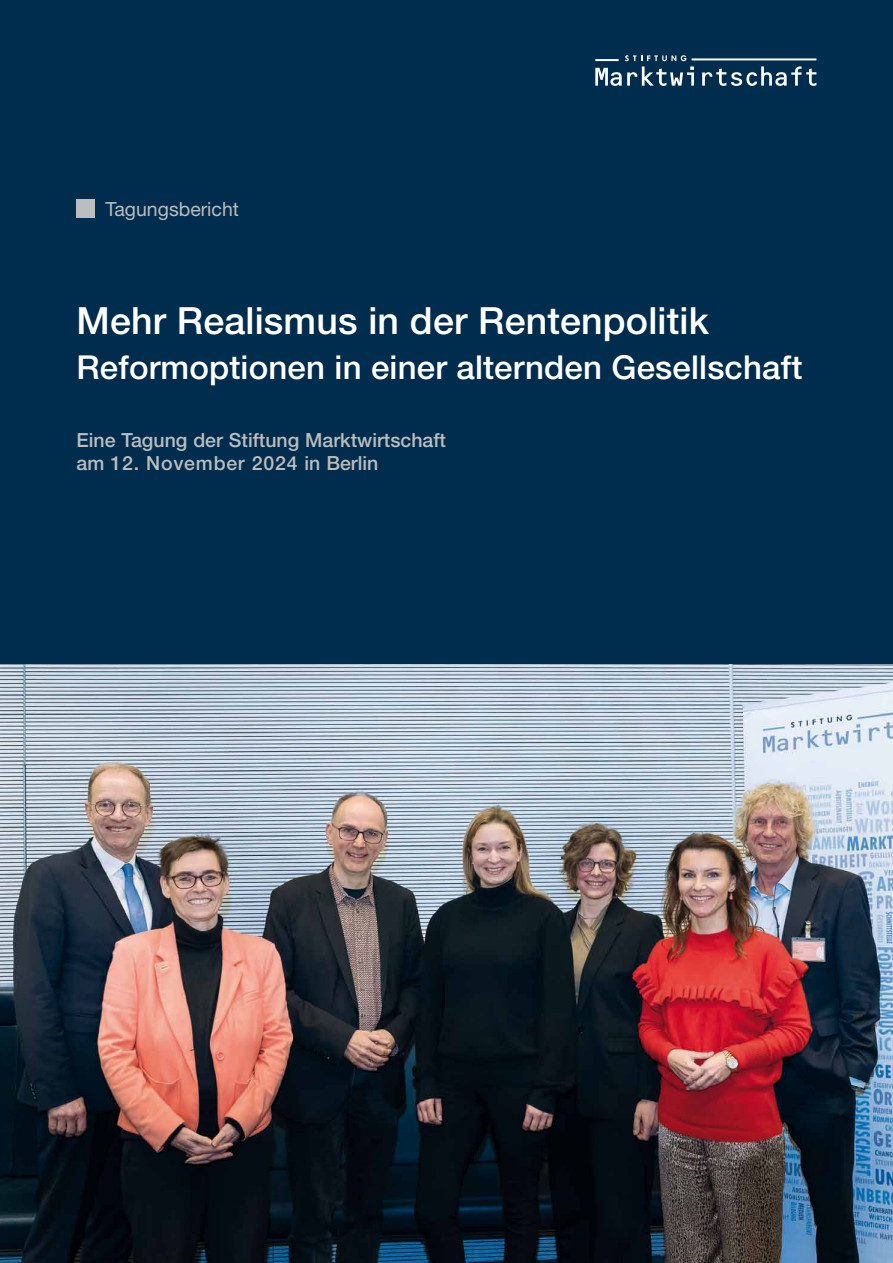
<style>
.page{position:relative;width:893px;height:1263px;background:#002c4d}
.page>*{position:absolute;margin:0;border:0;box-sizing:border-box;transform-origin:0 0}
.t1{font:500 37.5px "Helvetica Neue LT Pro";letter-spacing:.005em;color:#fff}
.t2{font:500 33px "Helvetica Neue LT Pro";letter-spacing:.005em;color:#fff}
.t3{font:500 19.5px/22.5px "Helvetica Neue LT Pro";color:#bbbdbe}
.t4{font:19.5px "Helvetica Neue LT Pro";color:#bbbdbe}
</style>
<div class="page">
<div style="left:77px;top:200px;width:18px;height:18px;background:#bbbdbe"></div>
<svg style="left:702px;top:66px;width:114px;height:20px"></svg>
<svg style="left:595px;top:55px;width:99px;height:31px"></svg>
<hr style="left:595px;top:59px;width:24px;height:2px;background:#fff">
<hr style="left:692px;top:58px;width:124px;height:2px;background:#fff">
<img style="left:0;top:664px;width:893px;height:599px">
<p class="t4" style="left:105px;top:197px;width:135px">Tagungsbericht</p>
<h1 class="t1" style="left:77px;top:298px;width:634px">Mehr Realismus in der Rentenpolitik</h1>
<h2 class="t2" style="left:77px;top:347px;width:727px">Reformoptionen in einer alternden Gesellschaft</h2>
<p class="t3" style="left:77px;top:429px;width:371px">Eine Tagung der Stiftung Marktwirtschaft am 12. November 2024 in Berlin</p>
</div>
